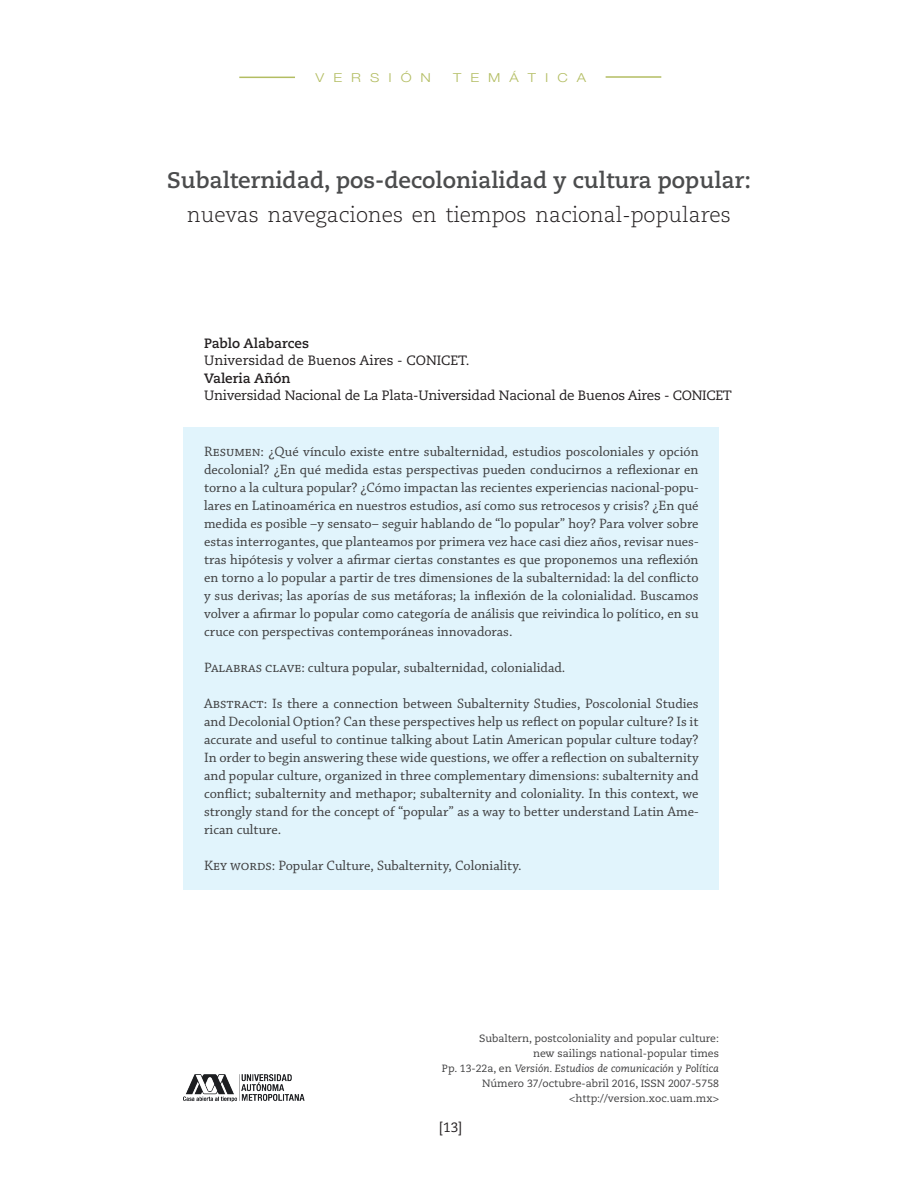
<style>
.page{position:relative;width:918px;height:1188px;background:#fff}
.page>*{position:absolute;margin:0;border:0;box-sizing:border-box;transform-origin:0 0}
.t1{font:700 22.5px "Caecilia";color:#4b4c4d}
.t2{font:300 21px "Caecilia";color:#231f20}
.t3{font:14.25px/18px "Chaparral Pro";color:#3e3e3f;text-align:justify}
.t4{font:13.5px "Caecilia";letter-spacing:-.02em;color:#231f20}
.t5{font:13.5px "Caecilia";color:#231f20}
.t6{font:700 13.5px "Caecilia";color:#231f20}
.t7{font:300 12.3px "Helvetica Neue";letter-spacing:.61em;color:#b3bd62;scale:1.2 1}
.t8{font:10.5px/15px "Caecilia";color:#3e3e3f;text-align:right}
.s1{font-style:italic}
</style>
<div class="page">
<img style="left:184px;top:1074px;width:120px;height:28px">
<hr style="left:606px;top:76px;width:55px;height:2px;background:#b3bd62">
<hr style="left:239px;top:77px;width:56px;height:1px;background:#b3bd62">
<div style="left:184px;top:428px;width:535px;height:462px;background:#e1f4fc"></div>
<p class="t7" style="left:316px;top:68px;width:98px">VERSIÓN</p>
<p class="t7" style="left:453px;top:68px;width:112px">TEMÁTICA</p>
<h1 class="t1" style="left:167px;top:167px;width:586px">Subalternidad, pos-decolonialidad y cultura popular:</h1>
<h2 class="t2" style="left:187px;top:203px;width:545px">nuevas navegaciones en tiempos nacional-populares</h2>
<p class="t6" style="left:204px;top:335px;width:106px">Pablo Alabarces</p>
<p class="t5" style="left:204px;top:353px;width:267px">Universidad de Buenos Aires - CONICET.</p>
<p class="t6" style="left:204px;top:370px;width:88px">Valeria Añón</p>
<p class="t4" style="left:204px;top:387px;width:529px">Universidad Nacional de La Plata-Universidad Nacional de Buenos Aires - CONICET</p>
<p class="t3" style="left:204px;top:443px;width:496px">Resumen: ¿Qué vínculo existe entre subalternidad, estudios poscoloniales y opción decolonial? ¿En qué medida estas perspectivas pueden conducirnos a reflexionar en torno a la cultura popular? ¿Cómo impactan las recientes experiencias nacional-popu&shy;lares en Latinoamérica en nuestros estudios, así como sus retrocesos y crisis? ¿En qué medida es posible –y sensato– seguir hablando de “lo popular” hoy? Para volver sobre estas interrogantes, que planteamos por primera vez hace casi diez años, revisar nues&shy;tras hipótesis y volver a afirmar ciertas constantes es que proponemos una reflexión en torno a lo popular a partir de tres dimensiones de la subalternidad: la del conflicto y sus derivas; las aporías de sus metáforas; la inflexión de la colonialidad. Buscamos volver a afirmar lo popular como categoría de análisis que reivindica lo político, en su cruce con perspectivas contemporáneas innovadoras.</p>
<p class="t3" style="left:204px;top:659px;width:363px">Palabras clave: cultura popular, subalternidad, colonialidad.</p>
<p class="t3" style="left:204px;top:695px;width:496px">Abstract: Is there a connection between Subalternity Studies, Poscolonial Studies and Decolonial Option? Can these perspectives help us reflect on popular culture? Is it accurate and useful to continue talking about Latin American popular culture today?<br>In order to begin answering these wide questions, we offer a reflection on subalternity and popular culture, organized in three complementary dimensions: subalternity and conflict; subalternity and methapor; subalternity and coloniality. In this context, we strongly stand for the concept of “popular” as a way to better understand Latin Ame&shy;rican culture.</p>
<p class="t3" style="left:204px;top:857px;width:319px">Key words: Popular Culture, Subalternity, Coloniality.</p>
<p class="t8" style="left:442px;top:1031px;width:279px">Subaltern, postcoloniality and popular culture:<br>new sailings national-popular times<br>Pp. 13-22a, en <span class="s1">Versión. Estudios de comunicación y Política </span>Número 37/octubre-abril 2016, ISSN 2007-5758 &lt;http://version.xoc.uam.mx&gt;</p>
<p class="t4" style="left:439px;top:1120px;width:25px">[13]</p>
</div>
